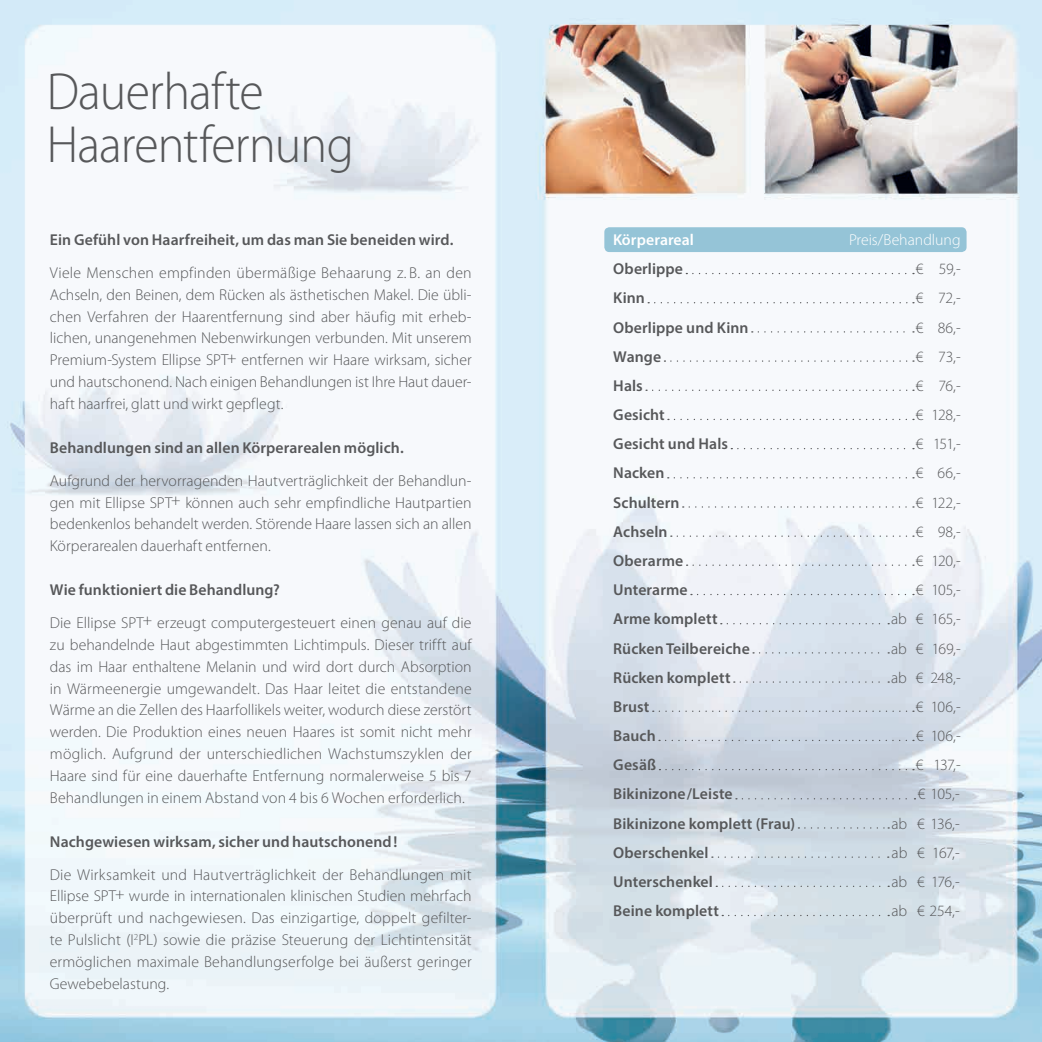
<style>
.page{position:relative;width:1042px;height:1042px;background:#fff}
.page>*{position:absolute;margin:0;border:0;box-sizing:border-box;transform-origin:0 0}
.t1{font:300 52.5px/52.5px "Myriad Pro";letter-spacing:-.02em;color:#57585a;scale:.95 1}
.t2{font:300 15.75px/21.9px "Myriad Pro";color:#57585a;text-align:justify}
.t3{font:600 15.75px "Myriad Pro";letter-spacing:.005em;color:#57585a}
.t4{font:300 15.75px "Myriad Pro";color:#fff}
.t5{font:600 15.75px "Myriad Pro";letter-spacing:.005em;color:#fff}
</style>
<div class="page">
<img style="left:0;top:0;width:1042px;height:1042px">
<div style="left:604px;top:227px;width:362px;height:25px;background:#95c4d7;border-radius:5px"></div>
<svg style="left:693px;top:273px;width:221px;height:1px"></svg>
<svg style="left:648px;top:302px;width:266px;height:1px"></svg>
<svg style="left:752px;top:331px;width:162px;height:1px"></svg>
<svg style="left:671px;top:360px;width:243px;height:2px"></svg>
<svg style="left:646px;top:390px;width:268px;height:1px"></svg>
<svg style="left:668px;top:419px;width:246px;height:1px"></svg>
<svg style="left:738px;top:448px;width:176px;height:1px"></svg>
<svg style="left:668px;top:477px;width:246px;height:1px"></svg>
<svg style="left:683px;top:506px;width:231px;height:2px"></svg>
<svg style="left:671px;top:535px;width:243px;height:2px"></svg>
<svg style="left:693px;top:564px;width:221px;height:2px"></svg>
<svg style="left:691px;top:594px;width:223px;height:1px"></svg>
<svg style="left:721px;top:623px;width:168px;height:1px"></svg>
<svg style="left:753px;top:652px;width:136px;height:1px"></svg>
<svg style="left:734px;top:681px;width:155px;height:2px"></svg>
<svg style="left:653px;top:710px;width:261px;height:2px"></svg>
<svg style="left:659px;top:740px;width:255px;height:1px"></svg>
<svg style="left:666px;top:769px;width:248px;height:1px"></svg>
<svg style="left:736px;top:798px;width:179px;height:1px"></svg>
<svg style="left:805px;top:827px;width:84px;height:1px"></svg>
<svg style="left:712px;top:856px;width:177px;height:2px"></svg>
<svg style="left:716px;top:885px;width:173px;height:2px"></svg>
<svg style="left:722px;top:915px;width:167px;height:1px"></svg>
<h1 class="t1" style="left:47px;top:66px;width:324px">Dauerhafte<br>Haarentfernung</h1>
<p class="t3" style="left:50px;top:230px;width:405px">Ein Gefühl von Haarfreiheit, um das man Sie beneiden wird.</p>
<p class="t2" style="left:50px;top:262px;width:423px">Viele Menschen empfinden übermäßige Behaarung z. B. an den Achseln, den Beinen, dem Rücken als ästhetischen Makel. Die übli&shy;chen Verfahren der Haarentfernung sind aber häufig mit erheb&shy;lichen, unangenehmen Nebenwirkungen verbunden. Mit unserem Premium-System Ellipse SPT+ entfernen wir Haare wirksam, sicher und hautschonend. Nach einigen Behandlungen ist Ihre Haut dauer&shy;haft haarfrei, glatt und wirkt gepflegt.</p>
<p class="t3" style="left:50px;top:437px;width:355px">Behandlungen sind an allen Körperarealen möglich.</p>
<p class="t2" style="left:50px;top:470px;width:423px">Aufgrund der hervorragenden Hautverträglichkeit der Behandlun&shy;gen mit Ellipse SPT+ können auch sehr empfindliche Hautpartien bedenkenlos behandelt werden. Störende Haare lassen sich an allen Körperarealen dauerhaft entfernen.</p>
<p class="t3" style="left:50px;top:580px;width:231px">Wie funktioniert die Behandlung?</p>
<p class="t2" style="left:50px;top:612px;width:423px">Die Ellipse SPT+ erzeugt computergesteuert einen genau auf die zu behandelnde Haut abgestimmten Lichtimpuls. Dieser trifft auf das im Haar enthaltene Melanin und wird dort durch Absorption in Wärmeenergie umgewandelt. Das Haar leitet die entstandene Wärme an die Zellen des Haarfollikels weiter, wodurch diese zerstört werden. Die Produktion eines neuen Haares ist somit nicht mehr möglich. Aufgrund der unterschiedlichen Wachstumszyklen der Haare sind für eine dauerhafte Entfernung normalerweise 5 bis 7<br>Behandlungen in einem Abstand von 4 bis 6 Wochen erforderlich.</p>
<p class="t3" style="left:50px;top:831px;width:349px">Nachgewiesen wirksam, sicher und hautschonend!</p>
<p class="t2" style="left:50px;top:863px;width:423px">Die Wirksamkeit und Hautverträglichkeit der Behandlungen mit Ellipse SPT+ wurde in internationalen klinischen Studien mehrfach überprüft und nachgewiesen. Das einzigartige, doppelt gefilter&shy;te Pulslicht (I<sup>2</sup>PL) sowie die präzise Steuerung der Lichtintensität ermöglichen maximale Behandlungserfolge bei äußerst geringer Gewebebelastung.</p>
<p class="t5" style="left:613px;top:230px;width:82px">Körperareal</p>
<p class="t4" style="left:849px;top:231px;width:113px">Preis/Behandlung</p>
<p class="t3" style="left:613px;top:259px;width:71px">Oberlippe</p>
<p class="t2" style="left:916px;top:258px;width:46px">€ 59,-</p>
<p class="t3" style="left:613px;top:288px;width:33px">Kinn</p>
<p class="t2" style="left:916px;top:287px;width:46px">€ 72,-</p>
<p class="t3" style="left:613px;top:317px;width:137px">Oberlippe und Kinn</p>
<p class="t2" style="left:916px;top:317px;width:46px">€ 86,-</p>
<p class="t3" style="left:613px;top:346px;width:49px">Wange</p>
<p class="t2" style="left:916px;top:346px;width:46px">€ 73,-</p>
<p class="t3" style="left:613px;top:376px;width:31px">Hals</p>
<p class="t2" style="left:916px;top:375px;width:46px">€ 76,-</p>
<p class="t3" style="left:613px;top:405px;width:53px">Gesicht</p>
<p class="t2" style="left:916px;top:404px;width:46px">€ 128,-</p>
<p class="t3" style="left:613px;top:434px;width:116px">Gesicht und Hals</p>
<p class="t2" style="left:916px;top:433px;width:46px">€ 151,-</p>
<p class="t3" style="left:613px;top:463px;width:53px">Nacken</p>
<p class="t2" style="left:916px;top:462px;width:46px">€ 66,-</p>
<p class="t3" style="left:613px;top:492px;width:68px">Schultern</p>
<p class="t2" style="left:916px;top:492px;width:46px">€ 122,-</p>
<p class="t3" style="left:613px;top:521px;width:56px">Achseln</p>
<p class="t2" style="left:916px;top:521px;width:46px">€ 98,-</p>
<p class="t3" style="left:613px;top:551px;width:72px">Oberarme</p>
<p class="t2" style="left:916px;top:550px;width:46px">€ 120,-</p>
<p class="t3" style="left:613px;top:580px;width:76px">Unterarme</p>
<p class="t2" style="left:916px;top:579px;width:46px">€ 105,-</p>
<p class="t3" style="left:613px;top:609px;width:106px">Arme komplett</p>
<p class="t2" style="left:891px;top:608px;width:71px">ab € 165,-</p>
<p class="t3" style="left:613px;top:638px;width:138px">Rücken Teilbereiche</p>
<p class="t2" style="left:891px;top:637px;width:71px">ab € 169,-</p>
<p class="t3" style="left:613px;top:667px;width:119px">Rücken komplett</p>
<p class="t2" style="left:891px;top:667px;width:71px">ab € 248,-</p>
<p class="t3" style="left:613px;top:696px;width:38px">Brust</p>
<p class="t2" style="left:916px;top:696px;width:46px">€ 106,-</p>
<p class="t3" style="left:613px;top:726px;width:44px">Bauch</p>
<p class="t2" style="left:916px;top:725px;width:46px">€ 106,-</p>
<p class="t3" style="left:613px;top:755px;width:44px">Gesäß</p>
<p class="t2" style="left:916px;top:754px;width:46px">€ 137,-</p>
<p class="t3" style="left:613px;top:784px;width:121px">Bikinizone/Leiste</p>
<p class="t2" style="left:918px;top:783px;width:44px">€ 105,-</p>
<p class="t3" style="left:613px;top:813px;width:183px">Bikinizone komplett (Frau)</p>
<p class="t2" style="left:891px;top:812px;width:70px">ab € 136,-</p>
<p class="t3" style="left:613px;top:842px;width:97px">Oberschenkel</p>
<p class="t2" style="left:891px;top:842px;width:70px">ab € 167,-</p>
<p class="t3" style="left:613px;top:871px;width:101px">Unterschenkel</p>
<p class="t2" style="left:891px;top:871px;width:70px">ab € 176,-</p>
<p class="t3" style="left:613px;top:901px;width:107px">Beine komplett</p>
<p class="t2" style="left:891px;top:900px;width:70px">ab € 254,-</p>
</div>
